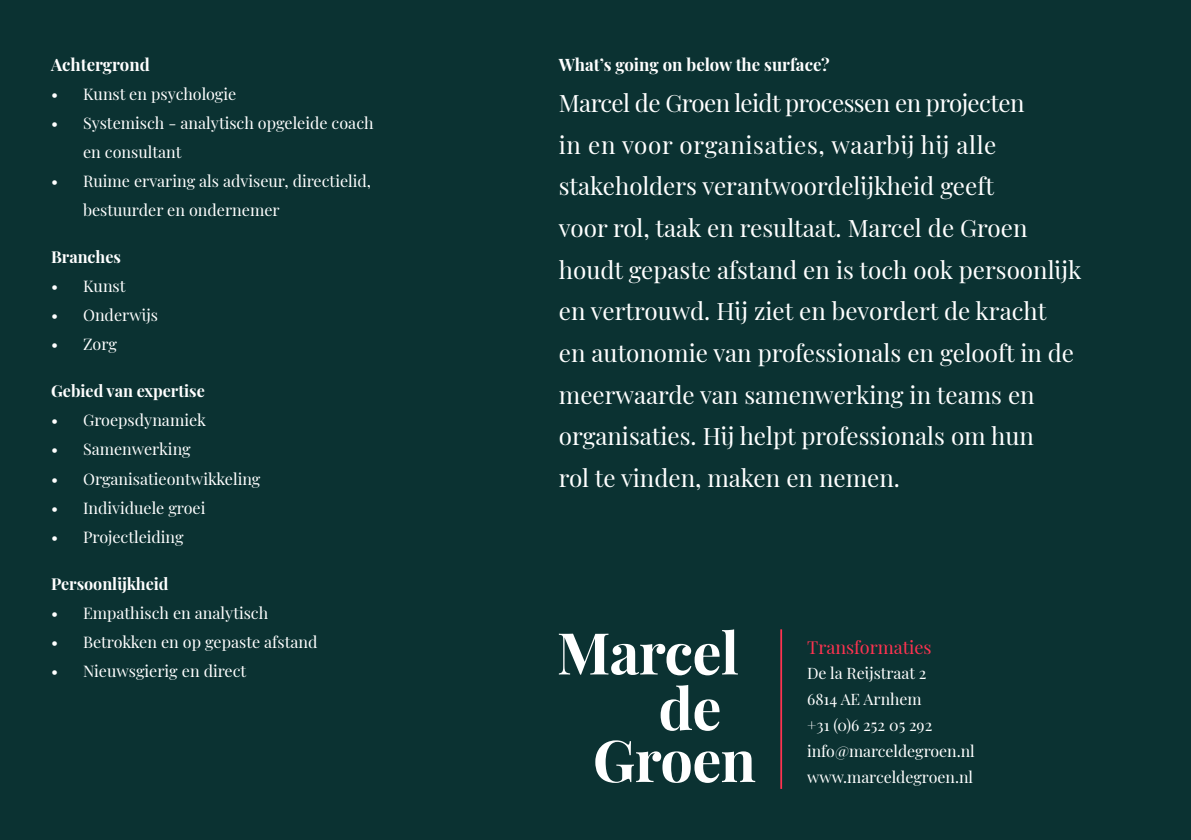
<style>
.page{position:relative;width:1191px;height:840px;background:#fff}
.page>*{position:absolute;margin:0;border:0;box-sizing:border-box;transform-origin:0 0}
.t1{font:30px/41.6px "Playfair Display";color:#fff}
.t2{font:22.4px "Playfair Display";color:#ff3250}
.t3{font:700 20.8px "Playfair Display";color:#fff}
.t4{font:20px/29px "Playfair Display";color:#fff}
.t5{font:700 20px "Playfair Display";color:#fff}
.t6{font:19.8px "Playfair Display";color:#fff}
</style>
<div class="page">
<div style="left:0;top:0;width:1191px;height:839px;background:#0b3232"></div>
<hr style="left:780px;top:629px;width:2px;height:159px;background:#ff3250">
<svg style="left:559px;top:629px;width:179px;height:46px"></svg>
<svg style="left:660px;top:685px;width:59px;height:45px"></svg>
<svg style="left:595px;top:740px;width:160px;height:42px"></svg>
<p class="t3" style="left:51px;top:51px;width:100px">Achtergrond</p>
<p class="t4" style="left:51px;top:78px;width:187px">• Kunst en psychologie</p>
<p class="t4" style="left:83px;top:107px;width:292px;text-indent:-32px">• Systemisch - analytisch opgeleide coach en consultant</p>
<p class="t4" style="left:83px;top:165px;width:290px;text-indent:-32px">• Ruime ervaring als adviseur, directielid, bestuurder en ondernemer</p>
<p class="t5" style="left:51px;top:244px;width:71px">Branches</p>
<p class="t4" style="left:51px;top:270px;width:76px">• Kunst</p>
<p class="t4" style="left:51px;top:299px;width:108px">• Onderwijs</p>
<p class="t4" style="left:51px;top:328px;width:68px">• Zorg</p>
<p class="t5" style="left:51px;top:378px;width:155px">Gebied van expertise</p>
<p class="t4" style="left:51px;top:404px;width:157px">• Groepsdynamiek</p>
<p class="t4" style="left:51px;top:433px;width:141px">• Samenwerking</p>
<p class="t4" style="left:51px;top:462px;width:211px">• Organisatieontwikkeling</p>
<p class="t4" style="left:51px;top:491px;width:156px">• Individuele groei</p>
<p class="t4" style="left:51px;top:520px;width:134px">• Projectleiding</p>
<p class="t5" style="left:51px;top:570px;width:119px">Persoonlijkheid</p>
<p class="t4" style="left:51px;top:596px;width:219px">• Empathisch en analytisch</p>
<p class="t4" style="left:51px;top:625px;width:268px">• Betrokken en op gepaste afstand</p>
<p class="t4" style="left:51px;top:654px;width:197px">• Nieuwsgierig en direct</p>
<p class="t3" style="left:559px;top:51px;width:272px">What’s going on below the surface?</p>
<p class="t1" style="left:559px;top:80px;width:524px">Marcel de Groen leidt processen en projecten<br>in en voor organisaties, waarbij hij alle stakeholders verantwoordelijkheid geeft<br>voor rol, taak en resultaat. Marcel de Groen houdt gepaste afstand en is toch ook persoonlijk en vertrouwd. Hij ziet en bevordert de kracht<br>en autonomie van professionals en gelooft in de</p>
<p class="t1" style="left:559px;top:371px;width:477px">meerwaarde van samenwerking in teams en</p>
<p class="t1" style="left:559px;top:413px;width:476px">organisaties. Hij helpt professionals om hun rol te vinden, maken en nemen.</p>
<p class="t2" style="left:807px;top:632px;width:126px">Transformaties</p>
<p class="t6" style="left:807px;top:660px;width:121px">De la Reijstraat 2</p>
<p class="t6" style="left:807px;top:686px;width:116px">6814 AE Arnhem</p>
<p class="t6" style="left:807px;top:712px;width:127px">+31 (0)6 252 05 292</p>
<p class="t6" style="left:807px;top:738px;width:169px">info@marceldegroen.nl</p>
<p class="t6" style="left:807px;top:764px;width:167px">www.marceldegroen.nl</p>
</div>
